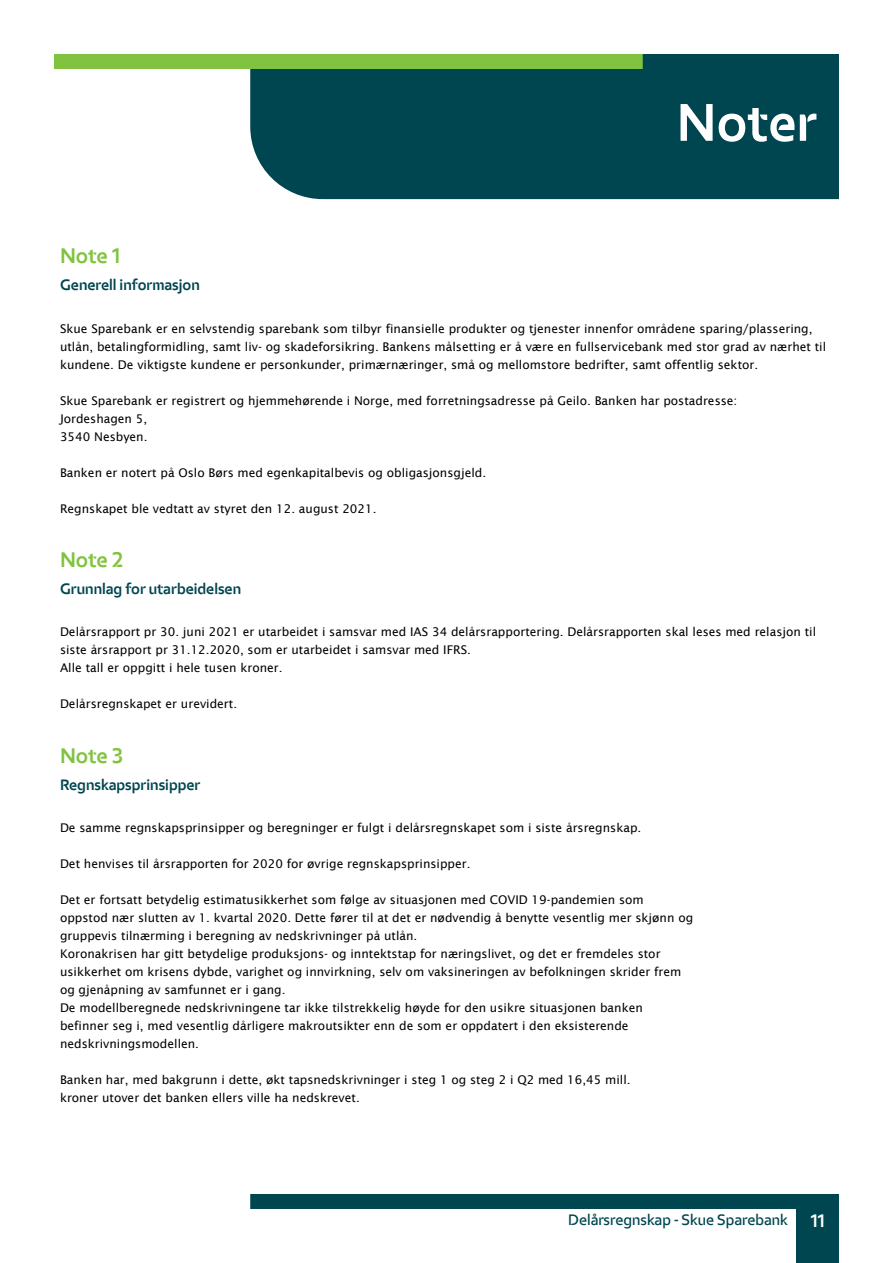
<style>
.page{position:relative;width:893px;height:1263px;background:#fff}
.page>*{position:absolute;margin:0;border:0;box-sizing:border-box;transform-origin:0 0}
.t1{font:700 52.5px "Eika";letter-spacing:-.005em;color:#fff}
.t2{font:700 21px "Eika";letter-spacing:-.01em;color:#81c340}
.t3{font:700 18px "Eika";color:#fff}
.t4{font:700 15px "Eika";color:#004650}
.t5{font:600 15px "Eika";color:#004650}
.t6{font:12px/18px "Lucida Sans";color:#000}
</style>
<div class="page">
<div style="left:796px;top:1209px;width:43px;height:54px;background:#004650"></div>
<div style="left:250px;top:1194px;width:589px;height:15px;background:#004650"></div>
<div style="left:250px;top:54px;width:589px;height:145px;background:#004650"></div>
<div style="left:54px;top:54px;width:589px;height:15px;background:#81c340"></div>
<p class="t1" style="left:677px;top:90px;width:142px">Noter</p>
<p class="t2" style="left:60px;top:243px;width:62px">Note 1</p>
<p class="t4" style="left:60px;top:276px;width:141px">Generell informasjon</p>
<p class="t6" style="left:60px;top:319px;width:768px">Skue Sparebank er en selvstendig sparebank som tilbyr finansielle produkter og tjenester innenfor områdene sparing/plassering, utlån, betalingformidling, samt liv- og skadeforsikring. Bankens målsetting er å være en fullservicebank med stor grad av nærhet til kundene. De viktigste kundene er personkunder, primærnæringer, små og mellomstore bedrifter, samt offentlig sektor.</p>
<p class="t6" style="left:60px;top:391px;width:679px">Skue Sparebank er registrert og hjemmehørende i Norge, med forretningsadresse på Geilo. Banken har postadresse:</p>
<p class="t6" style="left:60px;top:409px;width:89px">Jordeshagen 5,</p>
<p class="t6" style="left:60px;top:427px;width:89px">3540 Nesbyen.</p>
<p class="t6" style="left:60px;top:463px;width:428px">Banken er notert på Oslo Børs med egenkapitalbevis og obligasjonsgjeld.</p>
<p class="t6" style="left:60px;top:499px;width:318px">Regnskapet ble vedtatt av styret den 12. august 2021.</p>
<p class="t2" style="left:60px;top:547px;width:65px">Note 2</p>
<p class="t4" style="left:60px;top:579px;width:183px">Grunnlag for utarbeidelsen</p>
<p class="t6" style="left:60px;top:623px;width:758px">Delårsrapport pr 30. juni 2021 er utarbeidet i samsvar med IAS 34 delårsrapportering. Delårsrapporten skal leses med relasjon til siste årsrapport pr 31.12.2020, som er utarbeidet i samsvar med IFRS.</p>
<p class="t6" style="left:60px;top:659px;width:224px">Alle tall er oppgitt i hele tusen kroner.</p>
<p class="t6" style="left:60px;top:695px;width:179px">Delårsregnskapet er urevidert.</p>
<p class="t2" style="left:60px;top:742px;width:64px">Note 3</p>
<p class="t4" style="left:60px;top:775px;width:142px">Regnskapsprinsipper</p>
<p class="t6" style="left:60px;top:819px;width:583px">De samme regnskapsprinsipper og beregninger er fulgt i delårsregnskapet som i siste årsregnskap.</p>
<p class="t6" style="left:60px;top:855px;width:412px">Det henvises til årsrapporten for 2020 for øvrige regnskapsprinsipper.</p>
<p class="t6" style="left:60px;top:891px;width:585px">Det er fortsatt betydelig estimatusikkerhet som følge av situasjonen med COVID 19-pandemien som</p>
<p class="t6" style="left:60px;top:909px;width:635px">oppstod nær slutten av 1. kvartal 2020. Dette fører til at det er nødvendig å benytte vesentlig mer skjønn og</p>
<p class="t6" style="left:60px;top:927px;width:359px">gruppevis tilnærming i beregning av nedskrivninger på utlån.</p>
<p class="t6" style="left:60px;top:945px;width:602px">Koronakrisen har gitt betydelige produksjons- og inntektstap for næringslivet, og det er fremdeles stor</p>
<p class="t6" style="left:60px;top:963px;width:623px">usikkerhet om krisens dybde, varighet og innvirkning, selv om vaksineringen av befolkningen skrider frem</p>
<p class="t6" style="left:60px;top:981px;width:227px">og gjenåpning av samfunnet er i gang.</p>
<p class="t6" style="left:60px;top:999px;width:584px">De modellberegnede nedskrivningene tar ikke tilstrekkelig høyde for den usikre situasjonen banken</p>
<p class="t6" style="left:60px;top:1017px;width:570px">befinner seg i, med vesentlig dårligere makroutsikter enn de som er oppdatert i den eksisterende</p>
<p class="t6" style="left:60px;top:1035px;width:141px">nedskrivningsmodellen.</p>
<p class="t6" style="left:60px;top:1071px;width:572px">Banken har, med bakgrunn i dette, økt tapsnedskrivninger i steg 1 og steg 2 i Q2 med 16,45 mill.</p>
<p class="t6" style="left:60px;top:1089px;width:301px">kroner utover det banken ellers ville ha nedskrevet.</p>
<p class="t5" style="left:568px;top:1211px;width:221px">Delårsregnskap - Skue Sparebank</p>
<h3 class="t3" style="left:811px;top:1210px;width:15px">11</h3>
</div>
